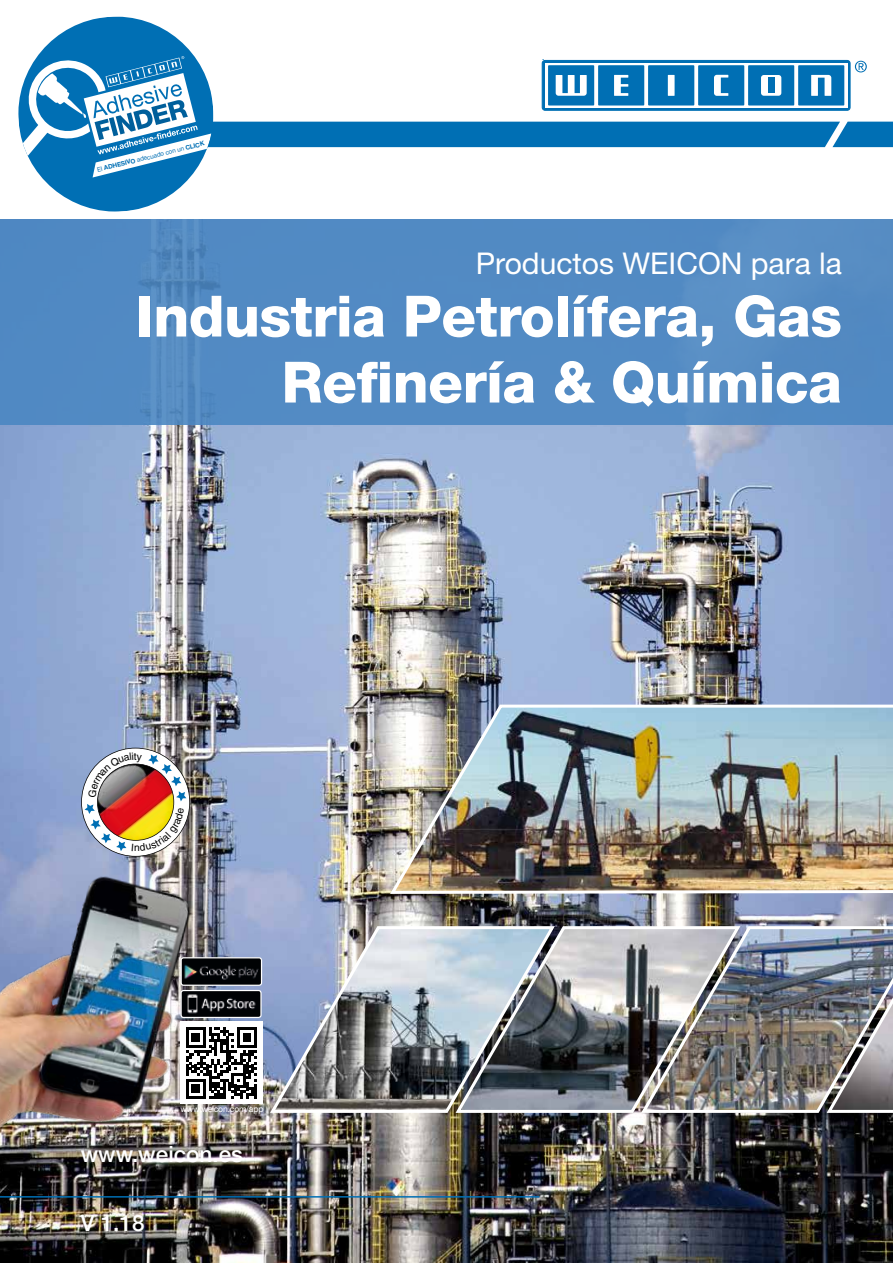
<style>
.page{position:relative;width:893px;height:1263px;background:#fff}
.page>*{position:absolute;margin:0;border:0;box-sizing:border-box;transform-origin:0 0}
.t1{font:800 57px/66px "Helvetica Neue";letter-spacing:-.01em;color:#fff;text-align:right}
.t2{font:30px "Helvetica Neue";color:#fff}
.t3{font:500 22.5px "Helvetica Neue";color:#fff}
.t4{font:10.35px "Helvetica";color:#000}
.t5{font:8.7px "Helvetica Neue";letter-spacing:-.025em;color:#fff}
.t6{font:6.3px "Helvetica Neue";color:#006fb4}
.s1{font-weight:700}
</style>
<div class="page">
<img style="left:0;top:424px;width:893px;height:839px">
<img style="left:267px;top:923px;width:186px;height:191px">
<hr style="left:0;top:1196px;width:539px;height:1px;background:#006fb4">
<img style="left:742px;top:923px;width:82px;height:191px">
<img style="left:824px;top:923px;width:69px;height:191px">
<img style="left:387px;top:703px;width:506px;height:192px">
<div style="left:0;top:219px;width:893px;height:205px;background:#528ac3"></div>
<img style="left:229px;top:959px;width:31px;height:25px">
<div style="left:180px;top:957px;width:82px;height:29px;border:1px solid #fff;border-radius:3px"></div>
<img style="left:229px;top:992px;width:31px;height:24px">
<div style="left:180px;top:990px;width:82px;height:28px;border:1px solid #fff;border-radius:2px"></div>
<div style="left:180px;top:1022px;width:83px;height:82px;background:#fff"></div>
<svg style="left:229px;top:1027px;width:28px;height:72px"></svg>
<img style="left:0;top:856px;width:229px;height:375px">
<img style="left:453px;top:923px;width:289px;height:191px">
<svg style="left:18px;top:16px;width:875px;height:196px"></svg>
<img style="left:81px;top:746px;width:111px;height:110px">
<p class="t6" style="left:97px;top:166px;width:112px;rotate:-14deg">El <span class="s1">ADHESIVO</span> adecuado con un <span class="s1">CLICK</span></p>
<p class="t2" style="left:476px;top:245px;width:368px">Productos WEICON para la</p>
<p class="t1" style="left:136px;top:283px;width:707px">Industria Petrolífera, Gas<br>Refinería &amp; Química</p>
<p class="t4" style="left:134px;top:750px;width:4px">t</p>
<p class="t4" style="left:134px;top:842px;width:7px">n</p>
<p class="t5" style="left:181px;top:1104px;width:84px">www.weicon.com/app</p>
<p class="t3" style="left:81px;top:1140px;width:164px">www.weicon.es</p>
<p class="t3" style="left:81px;top:1210px;width:65px">V 1.18</p>
</div>
